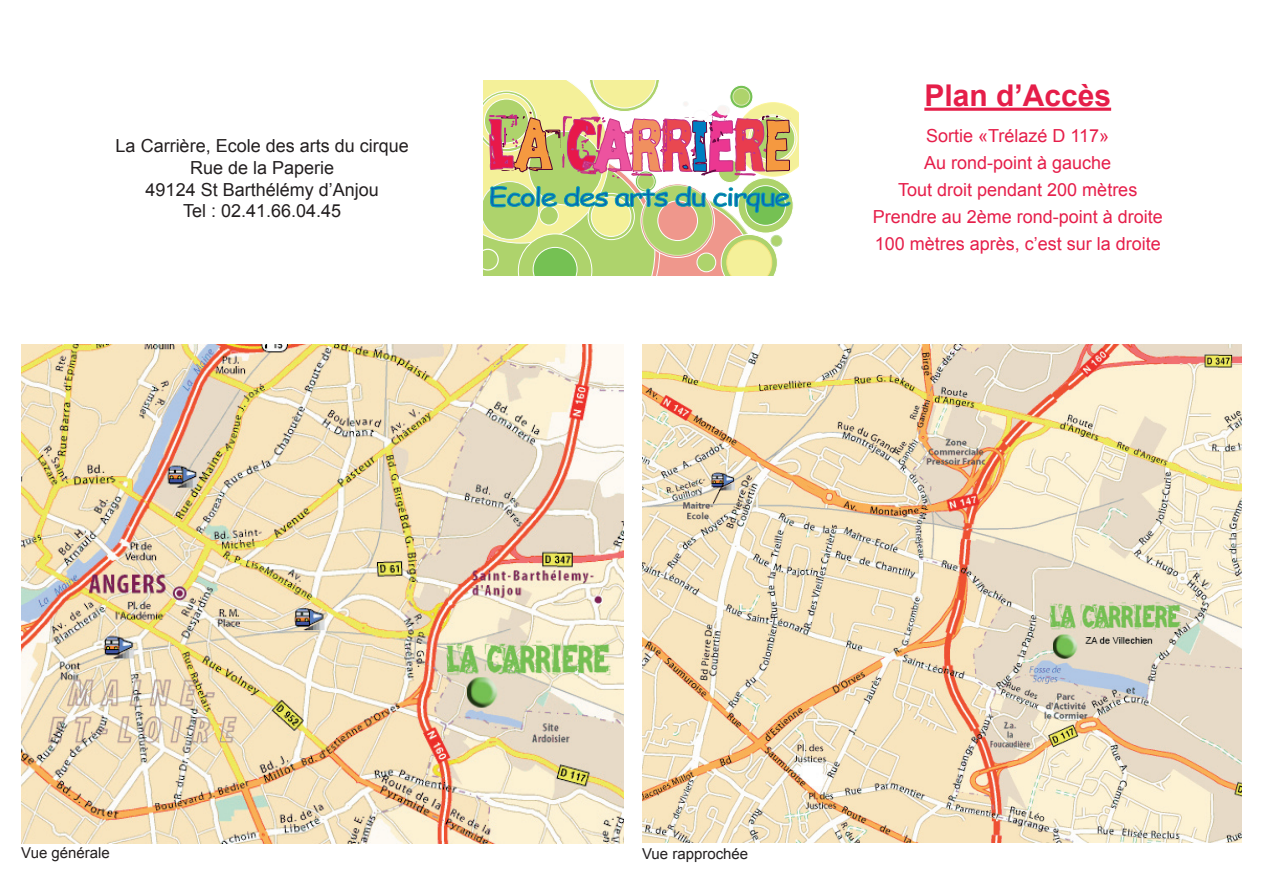
<style>
.page{position:relative;width:1263px;height:893px;background:#fff}
.page>*{position:absolute;margin:0;border:0;box-sizing:border-box;transform-origin:0 0}
.t1{font:700 30px "Arial";color:#e51e49}
.t2{font:18px/27px "Arial";color:#e61e4a;text-align:center}
.t3{font:18px/21.6px "Arial";color:#231f20;text-align:center}
.t4{font:15px "Arial";color:#231f20}
</style>
<div class="page">
<svg style="left:483px;top:81px;width:315px;height:194px"></svg>
<hr style="left:924px;top:108px;width:187px;height:3px;background:#e51e49">
<img style="left:21px;top:344px;width:602px;height:499px">
<img style="left:642px;top:344px;width:600px;height:499px">
<p class="t3" style="left:116px;top:135px;width:295px">La Carrière, Ecole des arts du cirque<br>Rue de la Paperie<br>49124 St Barthélémy d’Anjou<br>Tel : 02.41.66.04.45</p>
<h1 class="t1" style="left:924px;top:76px;width:188px">Plan d’Accès</h1>
<p class="t2" style="left:873px;top:123px;width:292px">Sortie «Trélazé D 117»<br>Au rond-point à gauche<br>Tout droit pendant 200 mètres<br>Prendre au 2ème rond-point à droite<br>100 mètres après, c’est sur la droite</p>
<p class="t4" style="left:21px;top:843px;width:90px">Vue générale</p>
<p class="t4" style="left:642px;top:844px;width:108px">Vue rapprochée</p>
</div>
